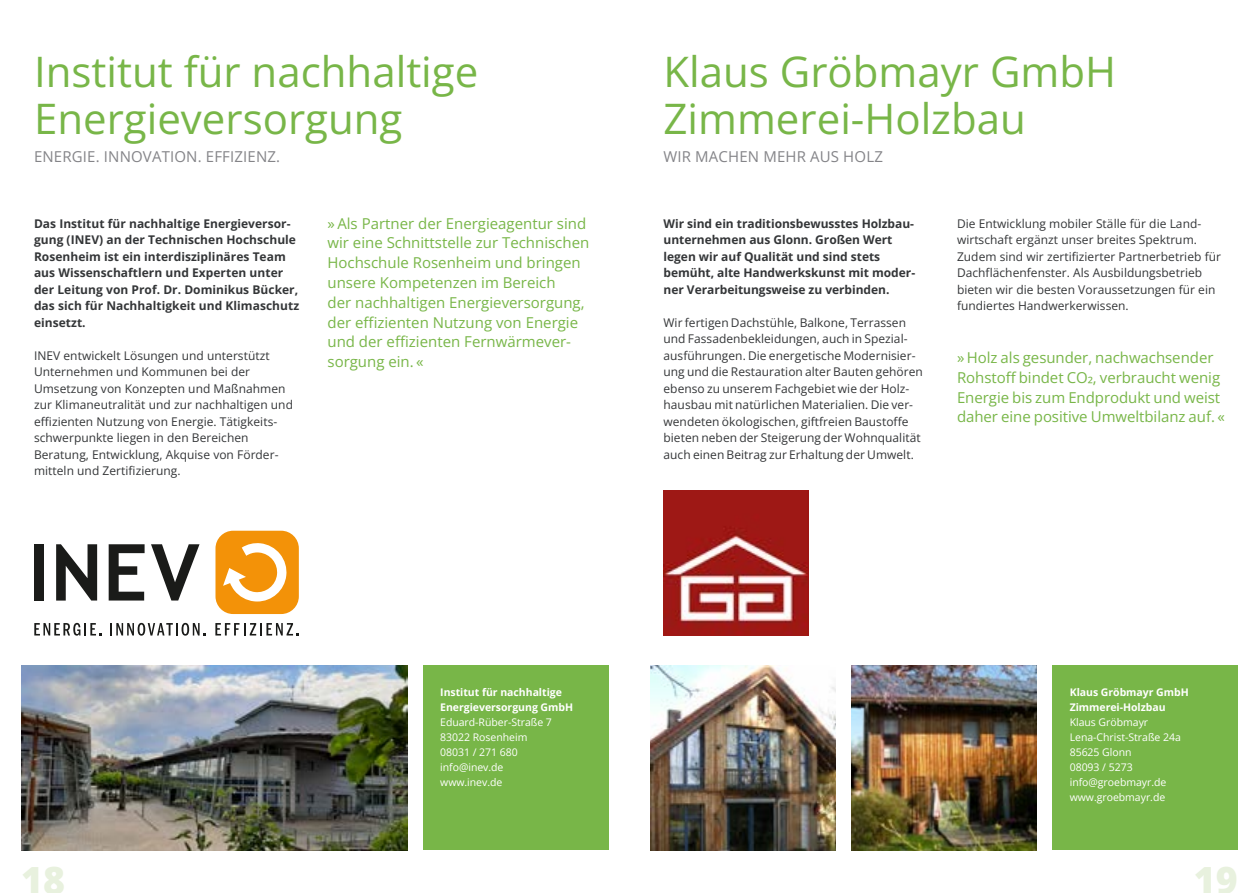
<style>
.page{position:relative;width:1259px;height:893px;background:#fff}
.page>*{position:absolute;margin:0;border:0;box-sizing:border-box;transform-origin:0 0}
.t1{font:42px/46.2px "Open Sans";color:#78b648}
.t2{font:800 37.5px "Open Sans";color:#e8f1de}
.t3{font:15px/19.8px "Open Sans";color:#78b648}
.t4{font:15px "Open Sans";letter-spacing:.01em;color:#848488}
.t5{font:12px/16.5px "Open Sans";letter-spacing:.005em;color:#343638}
.t6{font:700 12px/16.5px "Open Sans";letter-spacing:.005em;color:#343638}
.t7{font:10.5px/15px "Open Sans";letter-spacing:-.005em;color:#fff}
.t8{font:700 10.5px/15px "Open Sans";letter-spacing:-.005em;color:#fff}
</style>
<div class="page">
<div style="left:215px;top:531px;width:84px;height:83px;background:#f39208;border-radius:18px"></div>
<svg style="left:34px;top:623px;width:67px;height:13px"></svg>
<svg style="left:110px;top:623px;width:96px;height:13px"></svg>
<svg style="left:215px;top:623px;width:84px;height:12px"></svg>
<div style="left:34px;top:544px;width:10px;height:56px;background:#1a1b19"></div>
<svg style="left:56px;top:544px;width:41px;height:57px"></svg>
<svg style="left:109px;top:544px;width:36px;height:56px"></svg>
<svg style="left:151px;top:544px;width:48px;height:56px"></svg>
<svg style="left:223px;top:543px;width:64px;height:58px"></svg>
<img style="left:21px;top:665px;width:386px;height:185px">
<div style="left:423px;top:665px;width:185px;height:185px;background:#78b648"></div>
<img style="left:663px;top:490px;width:146px;height:146px">
<div style="left:1052px;top:665px;width:185px;height:185px;background:#78b648"></div>
<img style="left:651px;top:665px;width:185px;height:185px">
<img style="left:851px;top:665px;width:185px;height:185px">
<h1 class="t1" style="left:34px;top:48px;width:446px">Institut für nachhaltige<br>Energieversorgung</h1>
<p class="t4" style="left:34px;top:146px;width:248px">ENERGIE. INNOVATION. EFFIZIENZ.</p>
<p class="t6" style="left:34px;top:215px;width:267px">Das Institut für nachhaltige Energieversor&shy;gung (INEV) an der Technischen Hochschule Rosenheim ist ein interdisziplinäres Team aus Wissenschaftlern und Experten unter der Leitung von Prof. Dr. Dominikus Bücker, das sich für Nachhaltigkeit und Klimaschutz einsetzt.</p>
<p class="t5" style="left:34px;top:347px;width:260px">INEV entwickelt Lösungen und unterstützt Unternehmen und Kommunen bei der Umsetzung von Konzepten und Maßnahmen zur Klimaneutralität und zur nachhaltigen und effizienten Nutzung von Energie. Tätigkeits&shy;schwerpunkte liegen in den Bereichen Beratung, Entwicklung, Akquise von Förder&shy;mitteln und Zertifizierung.</p>
<p class="t3" style="left:327px;top:213px;width:263px">» Als Partner der Energieagentur sind wir eine Schnittstelle zur Technischen Hochschule Rosenheim und bringen unsere Kompetenzen im Bereich<br>der nachhaltigen Energieversorgung, der effizienten Nutzung von Energie und der effizienten Fernwärmever&shy;sorgung ein. «</p>
<h1 class="t1" style="left:663px;top:48px;width:454px">Klaus Gröbmayr GmbH<br>Zimmerei-Holzbau</h1>
<p class="t4" style="left:663px;top:146px;width:221px">WIR MACHEN MEHR AUS HOLZ</p>
<p class="t6" style="left:663px;top:215px;width:253px">Wir sind ein traditionsbewusstes Holzbau&shy;unternehmen aus Glonn. Großen Wert legen wir auf Qualität und sind stets bemüht, alte Handwerkskunst mit moder&shy;ner Verarbeitungsweise zu verbinden.</p>
<p class="t5" style="left:663px;top:314px;width:261px">Wir fertigen Dachstühle, Balkone, Terrassen und Fassadenbekleidungen, auch in Spezial&shy;ausführungen. Die energetische Modernisier&shy;ung und die Restauration alter Bauten gehören ebenso zu unserem Fachgebiet wie der Holz&shy;hausbau mit natürlichen Materialien. Die ver&shy;wendeten ökologischen, giftfreien Baustoffe bieten neben der Steigerung der Wohnqualität auch einen Beitrag zur Erhaltung der Umwelt.</p>
<p class="t5" style="left:957px;top:215px;width:265px">Die Entwicklung mobiler Ställe für die Land&shy;wirtschaft ergänzt unser breites Spektrum.<br>Zudem sind wir zertifizierter Partnerbetrieb für Dachflächenfenster. Als Ausbildungsbetrieb bieten wir die besten Voraussetzungen für ein fundiertes Handwerkerwissen.</p>
<p class="t3" style="left:957px;top:347px;width:269px">» Holz als gesunder, nachwachsender Rohstoff bindet CO2, verbraucht wenig Energie bis zum Endprodukt und weist daher eine positive Umweltbilanz auf. «</p>
<p class="t8" style="left:440px;top:684px;width:134px">Institut für nachhaltige<br>Energieversorgung GmbH</p>
<p class="t7" style="left:440px;top:714px;width:113px">Eduard-Rüber-Straße 7<br>83022 Rosenheim<br>08031 / 271 680 info@inev.de www.inev.de</p>
<p class="t8" style="left:1069px;top:684px;width:121px">Klaus Gröbmayr GmbH<br>Zimmerei-Holzbau</p>
<p class="t7" style="left:1069px;top:714px;width:113px">Klaus Gröbmayr<br>Lena-Christ-Straße 24a<br>85625 Glonn<br>08093 / 5273 info@groebmayr.de www.groebmayr.de</p>
<h2 class="t2" style="left:21px;top:855px;width:45px">18</h2>
<h2 class="t2" style="left:1193px;top:855px;width:45px">19</h2>
</div>
